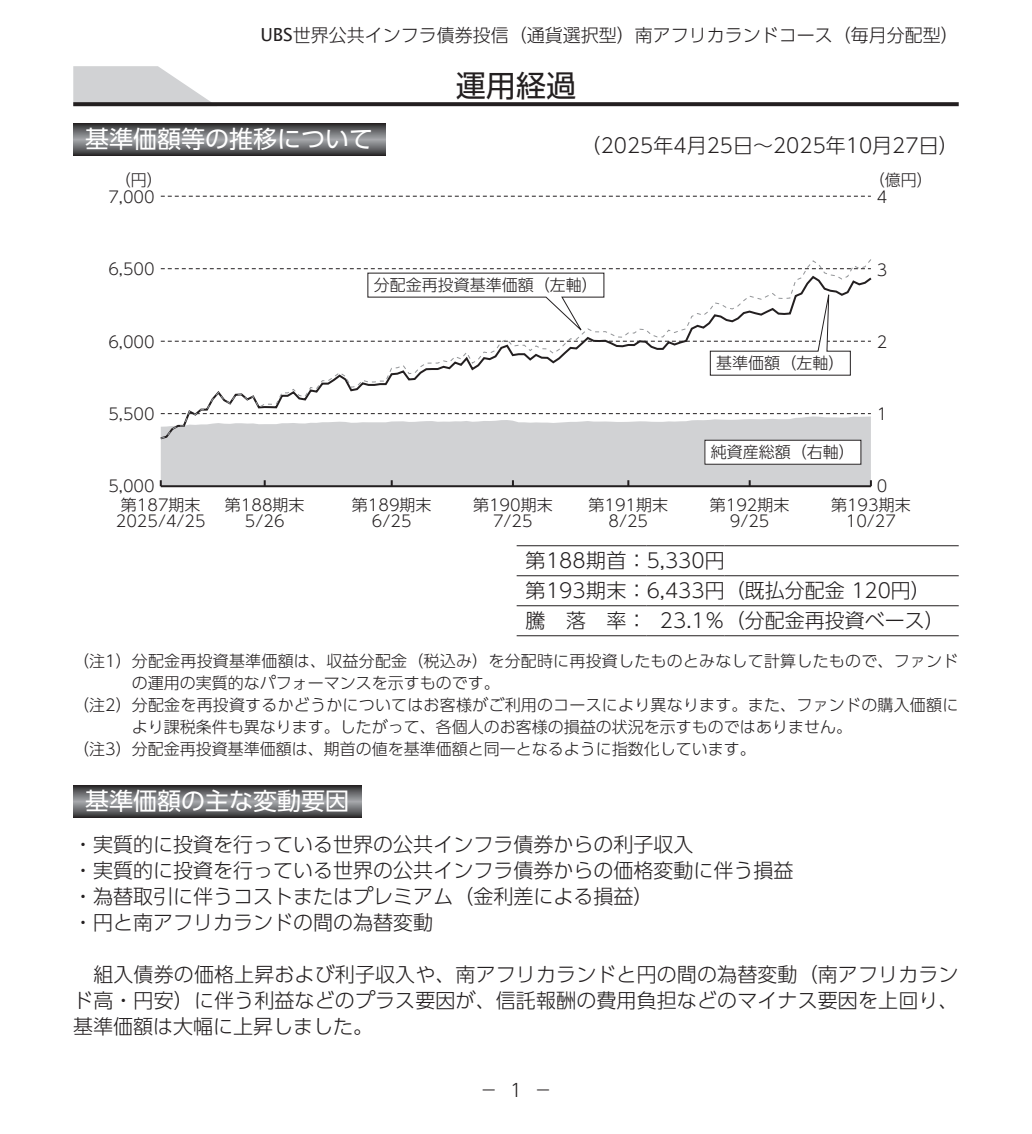
<style>
.page{position:relative;width:1032px;height:1134px;background:#fff}
.page>*{position:absolute;margin:0;border:0;box-sizing:border-box;transform-origin:0 0}
.t1{font:30px "UD Shin Go Pro";color:#231f20}
.t2{font:24px "UD Shin Go Pro";color:#fff}
.t3{font:300 20px/26px "UD Shin Go Pro";color:#231f20}
.t4{font:300 18px "UD Shin Go Pro";color:#231f20}
.t5{font:300 16px/16px "UD Shin Go Pro";color:#231f20;text-align:center}
.s1{font-family:"Lucida Sans Unicode";font-weight:400}
</style>
<div class="page">
<svg style="left:73px;top:66px;width:138px;height:36px"></svg>
<svg style="left:73px;top:102px;width:886px;height:4px;background:#2d292a"></svg>
<svg style="left:73px;top:123px;width:312px;height:32px;background:#6a6b6d"></svg>
<hr style="left:517px;top:545px;width:130px;height:1px;background:#231f20">
<hr style="left:647px;top:545px;width:78px;height:1px;background:#231f20">
<hr style="left:725px;top:545px;width:234px;height:1px;background:#231f20">
<hr style="left:517px;top:635px;width:130px;height:1px;background:#231f20">
<hr style="left:647px;top:635px;width:78px;height:1px;background:#231f20">
<hr style="left:725px;top:635px;width:234px;height:1px;background:#231f20">
<hr style="left:517px;top:575px;width:130px;height:1px;background:#231f20">
<hr style="left:647px;top:575px;width:78px;height:1px;background:#231f20">
<hr style="left:725px;top:575px;width:234px;height:1px;background:#231f20">
<hr style="left:517px;top:605px;width:130px;height:1px;background:#231f20">
<hr style="left:647px;top:605px;width:78px;height:1px;background:#231f20">
<hr style="left:725px;top:605px;width:234px;height:1px;background:#231f20">
<svg style="left:73px;top:785px;width:288px;height:32px;background:#6a6a6d"></svg>
<div style="left:161px;top:441px;width:710px;height:44px;background:#d1d2d4"></div>
<svg style="left:161px;top:196px;width:710px;height:1px"></svg>
<hr style="left:161px;top:485px;width:710px;height:2px;background:#231f20">
<svg style="left:160px;top:259px;width:712px;height:181px"></svg>
<div style="left:705px;top:440px;width:156px;height:24px;background:#fff"></div>
<div style="left:704px;top:440px;width:157px;height:25px;border:1px solid #231f20"></div>
<svg style="left:161px;top:268px;width:710px;height:108px"></svg>
<p class="t4" style="left:260px;top:20px;width:700px"><span class="s1">UBS</span>世界公共インフラ債券投信（通貨選択型）南アフリカランドコース（毎月分配型）</p>
<h1 class="t1" style="left:456px;top:61px;width:121px">運用経過</h1>
<h2 class="t2" style="left:85px;top:120px;width:290px">基準価額等の推移について</h2>
<p class="t3" style="left:581px;top:131px;width:379px">（2025年4月25日～2025年10月27日）</p>
<p class="t5" style="left:115px;top:172px;width:49px">（円）</p>
<p class="t5" style="left:869px;top:172px;width:65px">（億円）</p>
<p class="t5" style="left:108px;top:189px;width:48px">7,000</p>
<p class="t5" style="left:877px;top:189px;width:12px">4</p>
<p class="t5" style="left:108px;top:261px;width:48px">6,500</p>
<p class="t5" style="left:374px;top:277px;width:225px">分配金再投資基準価額（左軸）</p>
<p class="t5" style="left:877px;top:261px;width:12px">3</p>
<p class="t5" style="left:108px;top:333px;width:48px">6,000</p>
<p class="t5" style="left:877px;top:333px;width:12px">2</p>
<p class="t5" style="left:716px;top:355px;width:129px">基準価額（左軸）</p>
<p class="t5" style="left:108px;top:405px;width:48px">5,500</p>
<p class="t5" style="left:877px;top:405px;width:12px">1</p>
<p class="t5" style="left:711px;top:444px;width:145px">純資産総額（右軸）</p>
<p class="t5" style="left:108px;top:478px;width:48px">5,000</p>
<p class="t5" style="left:877px;top:478px;width:12px">0</p>
<p class="t5" style="left:116px;top:497px;width:91px">第187期末<br>2025/4/25</p>
<p class="t5" style="left:225px;top:497px;width:81px">第188期末<br>5/26</p>
<p class="t5" style="left:352px;top:497px;width:81px">第189期末<br>6/25</p>
<p class="t5" style="left:473px;top:497px;width:81px">第190期末<br>7/25</p>
<p class="t5" style="left:588px;top:497px;width:81px">第191期末<br>8/25</p>
<p class="t5" style="left:710px;top:497px;width:81px">第192期末<br>9/25</p>
<p class="t5" style="left:831px;top:497px;width:81px">第193期末<br>10/27</p>
<p class="t3" style="left:526px;top:545px;width:420px;line-height:30px">第188期首：5,330円<br>第193期末：6,433円（既払分配金 120円）騰 落 率： 23.1％（分配金再投資ベース）</p>
<p class="t5" style="left:73px;top:653px;width:886px">（注1）分配金再投資基準価額は、収益分配金（税込み）を分配時に再投資したものとみなして計算したもので、ファンド</p>
<p class="t5" style="left:132px;top:675px;width:369px">の運用の実質的なパフォーマンスを示すものです。</p>
<p class="t5" style="left:73px;top:697px;width:886px">（注2）分配金を再投資するかどうかについてはお客様がご利用のコースにより異なります。また、ファンドの購入価額に</p>
<p class="t5" style="left:132px;top:719px;width:721px">より課税条件も異なります。したがって、各個人のお客様の損益の状況を示すものではありません。</p>
<p class="t5" style="left:73px;top:741px;width:684px">（注3）分配金再投資基準価額は、期首の値を基準価額と同一となるように指数化しています。</p>
<h2 class="t2" style="left:85px;top:782px;width:266px">基準価額の主な変動要因</h2>
<p class="t3" style="left:73px;top:830px;width:722px">・実質的に投資を行っている世界の公共インフラ債券からの利子収入<br>・実質的に投資を行っている世界の公共インフラ債券からの価格変動に伴う損益・為替取引に伴うコストまたはプレミアム（金利差による損益）<br>・円と南アフリカランドの間の為替変動</p>
<p class="t3" style="left:73px;top:960px;width:887px;text-align:justify">　組入債券の価格上昇および利子収入や、南アフリカランドと円の間の為替変動（南アフリカランド高・円安）に伴う利益などのプラス要因が、信託報酬の費用負担などのマイナス要因を上回り、基準価額は大幅に上昇しました。</p>
<p class="t4" style="left:510px;top:1076px;width:13px">1</p>
<p class="t4" style="left:480px;top:1076px;width:73px">－　　－</p>
</div>
